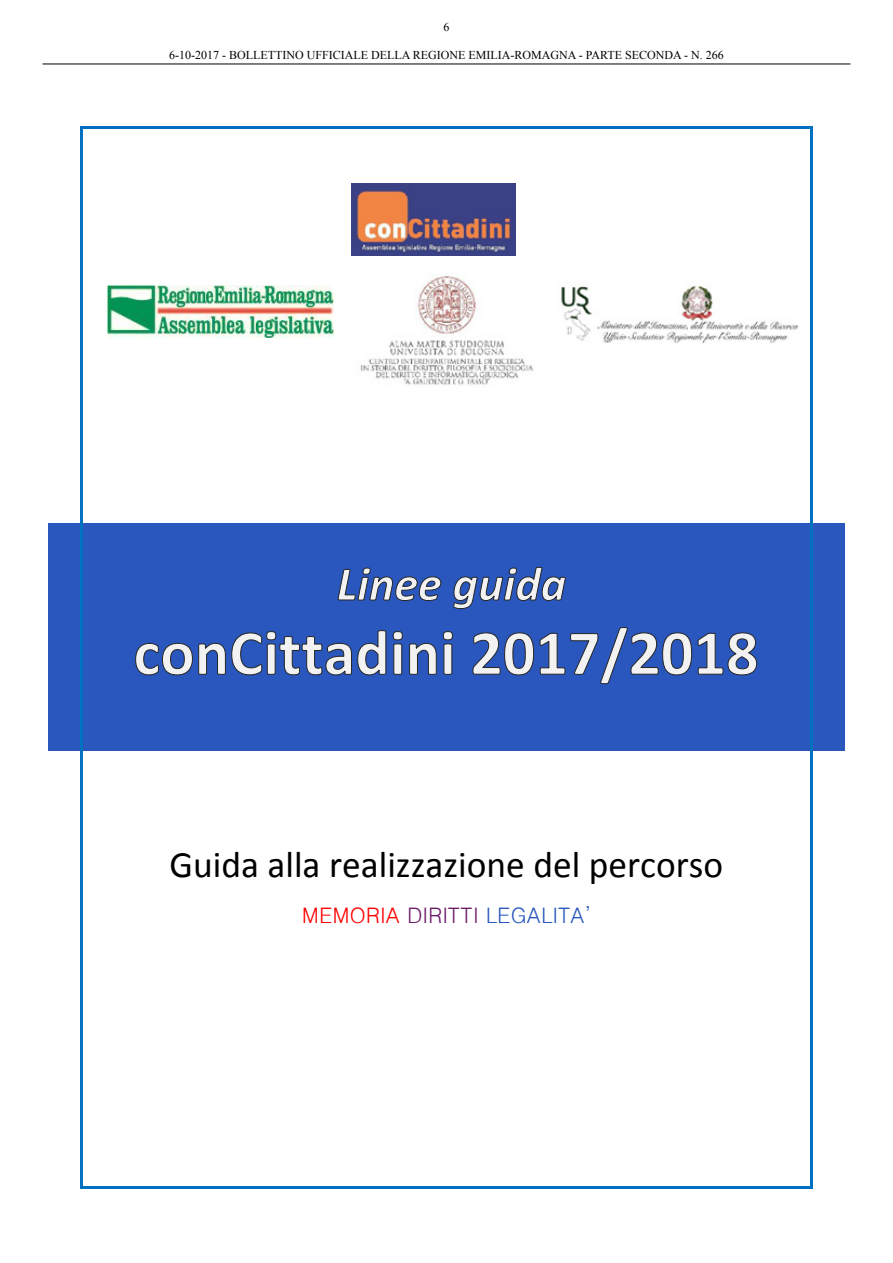
<style>
.page{position:relative;width:893px;height:1263px;background:#fff}
.page>*{position:absolute;margin:0;border:0;box-sizing:border-box;transform-origin:0 0}
.t1{font:37.35px "Calibri";color:#000}
.t2{font:21.3px "Dotum";color:#2957bd}
.t3{font:12px "Times New Roman";color:#000}
.s1{color:#f00}
.s2{color:#6d1d6a}
</style>
<div class="page">
<hr style="left:43px;top:64px;width:807px;height:1px;background:#000">
<div style="left:48px;top:523px;width:797px;height:227px;background:#2957bd"></div>
<svg style="left:337px;top:566px;width:229px;height:44px"></svg>
<svg style="left:135px;top:627px;width:623px;height:58px"></svg>
<img style="left:108px;top:286px;width:226px;height:52px">
<img style="left:351px;top:184px;width:164px;height:71px">
<img style="left:561px;top:285px;width:238px;height:58px">
<img style="left:360px;top:274px;width:173px;height:111px">
<hr style="left:83px;top:126px;width:727px;height:3px;background:#0070c0">
<hr style="left:80px;top:129px;width:3px;height:1056px;background:#0070c0">
<hr style="left:810px;top:129px;width:3px;height:1056px;background:#0070c0">
<hr style="left:83px;top:1185px;width:727px;height:3px;background:#0070c0">
<p class="t3" style="left:443px;top:19px;width:7px">6</p>
<p class="t3" style="left:169px;top:47px;width:465px">6-10-2017 - BOLLETTINO UFFICIALE DELLA REGIONE EMILIA-ROMAGNA - PARTE SECONDA</p>
<p class="t3" style="left:684px;top:47px;width:41px">- N. 266</p>
<h1 class="t1" style="left:170px;top:841px;width:555px">Guida alla realizzazione del percorso</h1>
<h2 class="t2" style="left:302px;top:904px;width:291px"><span class="s1">MEMORIA</span> <span class="s2">DIRITTI</span> LEGALITA’</h2>
</div>
